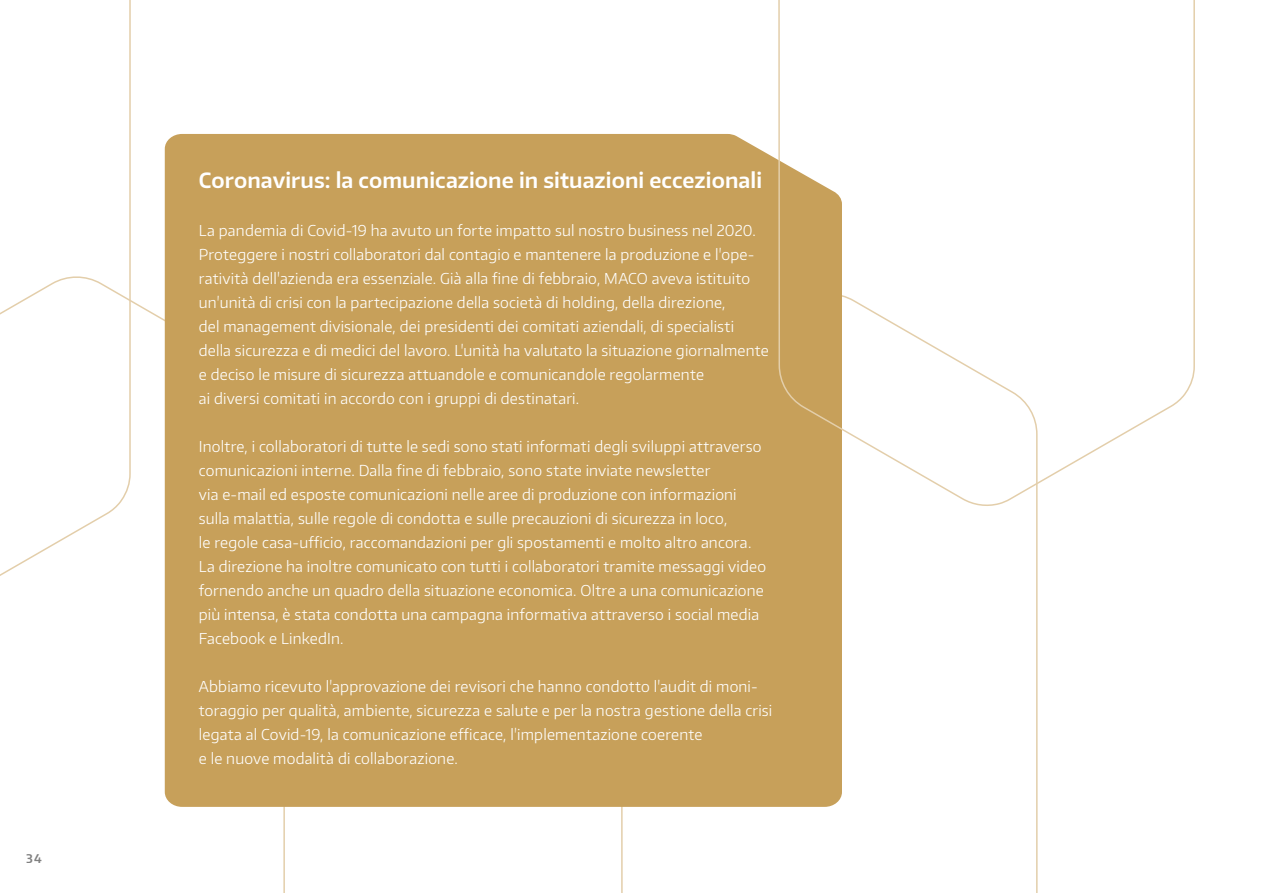
<style>
.page{position:relative;width:1263px;height:893px;background:#fff}
.page>*{position:absolute;margin:0;border:0;box-sizing:border-box;transform-origin:0 0}
.SubHeadline__left{font:600 21px "Encode Sans Normal";letter-spacing:.005em;color:#fff}
.Body__left__-_WHITE{font:300 15px/24px "Encode Sans Normal";letter-spacing:.015em;color:#fff}
.t1{font:600 12px "Encode Sans Normal";color:#000}
</style>
<div class="page">
<div style="left:164px;top:134px;width:678px;height:674px;background:#c7a05a"></div>
<svg style="left:0;top:0;width:131px;height:576px"></svg>
<svg style="left:777px;top:0;width:418px;height:509px"></svg>
<p class="t1" style="left:26px;top:850px;width:17px">34</p>
<p class="SubHeadline__left" style="left:199px;top:166px;width:565px">Coronavirus: la comunicazione in situazioni eccezionali</p>
<p class="Body__left__-_WHITE" style="left:199px;top:218px;width:572px">La pandemia di Covid-19 ha avuto un forte impatto sul nostro business nel 2020.<br>Proteggere i nostri collaboratori dal contagio e mantenere la produzione e l'ope&shy;ratività dell'azienda era essenziale. Già alla fine di febbraio, MACO aveva istituito un'unità di crisi con la partecipazione della società di holding, della direzione,<br>del management divisionale, dei presidenti dei comitati aziendali, di specialisti della sicurezza e di medici del lavoro. L'unità ha valutato la situazione giornalmente e deciso le misure di sicurezza attuandole e comunicandole regolarmente<br>ai diversi comitati in accordo con i gruppi di destinatari.</p>
<p class="Body__left__-_WHITE" style="left:199px;top:434px;width:569px">Inoltre, i collaboratori di tutte le sedi sono stati informati degli sviluppi attraverso comunicazioni interne. Dalla fine di febbraio, sono state inviate newsletter<br>via e-mail ed esposte comunicazioni nelle aree di produzione con informazioni sulla malattia, sulle regole di condotta e sulle precauzioni di sicurezza in loco,<br>le regole casa-ufficio, raccomandazioni per gli spostamenti e molto altro ancora.<br>La direzione ha inoltre comunicato con tutti i collaboratori tramite messaggi video fornendo anche un quadro della situazione economica. Oltre a una comunicazione più intensa, è stata condotta una campagna informativa attraverso i social media Facebook e LinkedIn.</p>
<p class="Body__left__-_WHITE" style="left:199px;top:674px;width:575px">Abbiamo ricevuto l'approvazione dei revisori che hanno condotto l'audit di moni&shy;toraggio per qualità, ambiente, sicurezza e salute e per la nostra gestione della crisi legata al Covid-19, la comunicazione efficace, l'implementazione coerente<br>e le nuove modalità di collaborazione.</p>
</div>
